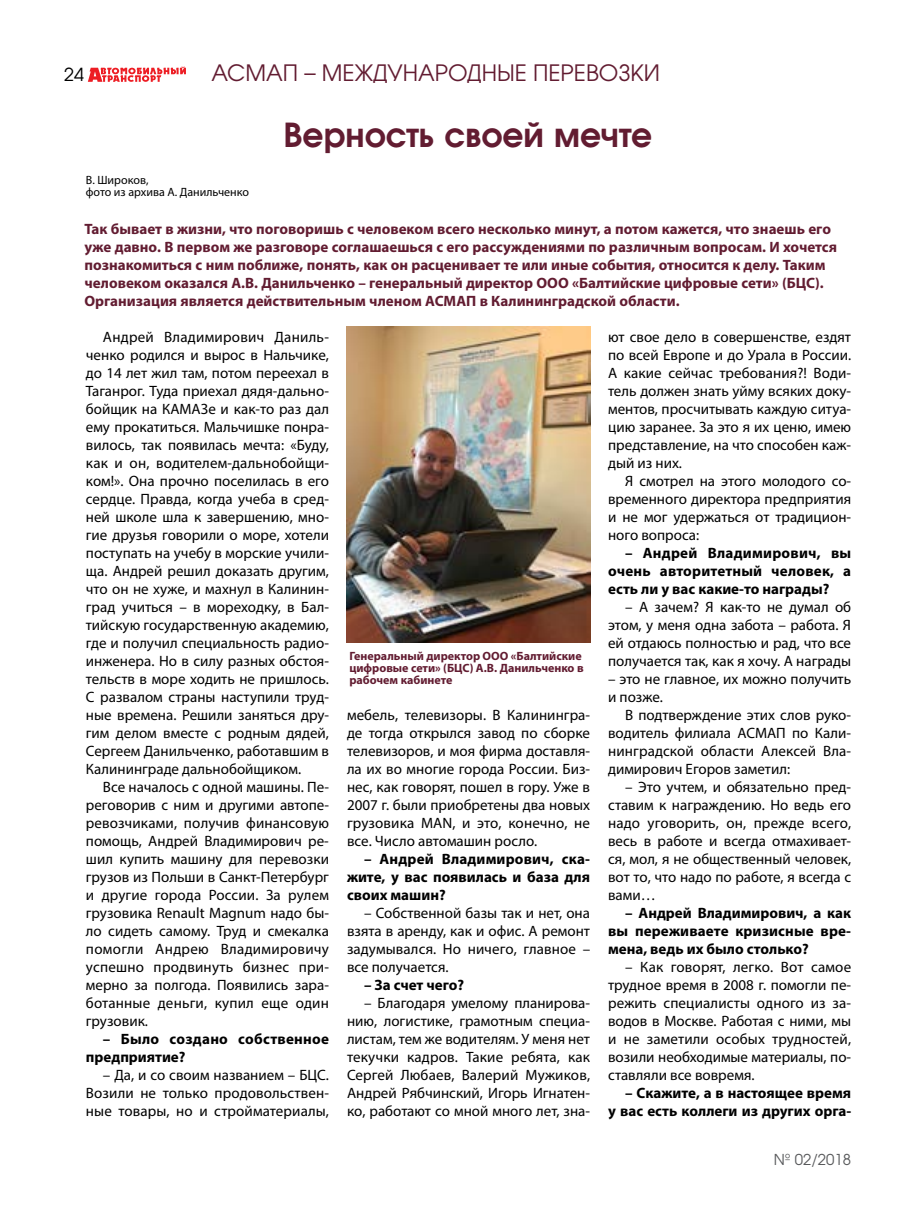
<style>
.page{position:relative;width:915px;height:1212px;background:#fff}
.page>*{position:absolute;margin:0;border:0;box-sizing:border-box;transform-origin:0 0}
.t1{font:700 33px "AG Avalanche C";color:#621c31}
.t2{font:22.5px "AG Avalanche C";color:#621c31}
.t3{font:18px "AG Avalanche C";color:#000}
.t4{font:15px/18px "Myriad Pro";color:#000;text-align:justify}
.t5{font:700 15px/18px "Myriad Pro";color:#621c31}
.t6{font:700 15px/18px "Myriad Pro";color:#000;text-align:justify}
.t7{font:700 15px/18px "Myriad Pro";letter-spacing:.02em;color:#000}
.t8{font:15px "AG Avalanche C";color:#58595b}
.t9{font:700 12px/12px "Myriad Pro";color:#621c31}
.t10{font:12px/12px "Myriad Pro";color:#000}
</style>
<div class="page">
<svg style="left:88px;top:66px;width:98px;height:16px"></svg>
<img style="left:347px;top:326px;width:243px;height:316px">
<h2 class="t2" style="left:211px;top:59px;width:450px">АСМАП – МЕЖДУНАРОДНЫЕ ПЕРЕВОЗКИ</h2>
<h1 class="t1" style="left:283px;top:113px;width:370px">Верность своей мечте</h1>
<p class="t10" style="left:86px;top:174px;width:165px">В. Широков,<br>фото из архива А. Данильченко</p>
<p class="t5" style="left:84px;top:219px;width:753px">Так бывает в жизни, что поговоришь с человеком всего несколько минут, а потом кажется, что знаешь его уже давно. В первом же разговоре соглашаешься с его рассуждениями по различным вопросам. И хочется познакомиться с ним поближе, понять, как он расценивает те или иные события, относится к делу. Таким человеком оказался А.В. Данильченко – генеральный директор ООО «Балтийские цифровые сети» (БЦС).<br>Организация является действительным членом АСМАП в Калининградской области.</p>
<p class="t4" style="left:86px;top:328px;width:244px;text-indent:17px">Андрей Владимирович Даниль&shy;ченко родился и вырос в Нальчике, до 14 лет жил там, потом переехал в Таганрог. Туда приехал дядя-дально&shy;бойщик на КАМАЗе и как-то раз дал ему прокатиться. Мальчишке понра&shy;вилось, так появилась мечта: «Буду, как и он, водителем-дальнобойщи&shy;ком!». Она прочно поселилась в его сердце. Правда, когда учеба в сред&shy;ней школе шла к завершению, мно&shy;гие друзья говорили о море, хотели поступать на учебу в морские учили&shy;ща. Андрей решил доказать другим, что он не хуже, и махнул в Калинин&shy;град учиться – в мореходку, в Бал&shy;тийскую государственную академию, где и получил специальность радио&shy;инженера. Но в силу разных обстоя&shy;тельств в море ходить не пришлось.<br>С развалом страны наступили труд&shy;ные времена. Решили заняться дру&shy;гим делом вместе с родным дядей, Сергеем Данильченко, работавшим в Калининграде дальнобойщиком.</p>
<p class="t4" style="left:86px;top:778px;width:244px;text-indent:17px">Все началось с одной машины. Пе&shy;реговорив с ним и другими автопе&shy;ревозчиками, получив финансовую помощь, Андрей Владимирович ре&shy;шил купить машину для перевозки грузов из Польши в Санкт-Петербург и другие города России. За рулем грузовика Renault Magnum надо бы&shy;ло сидеть самому. Труд и смекалка помогли Андрею Владимировичу успешно продвинуть бизнес при&shy;мерно за полгода. Появились зара&shy;ботанные деньги, купил еще один грузовик.</p>
<p class="t7" style="left:86px;top:1029px;width:244px;text-indent:17px">– Было создано собственное предприятие?</p>
<p class="t4" style="left:86px;top:1066px;width:244px;text-indent:17px">– Да, и со своим названием – БЦС.<br>Возили не только продовольствен&shy;ные товары, но и стройматериалы,</p>
<p class="t3" style="left:64px;top:63px;width:21px">24</p>
<p class="t4" style="left:608px;top:328px;width:244px">ют свое дело в совершенстве, ездят по всей Европе и до Урала в России.<br>А какие сейчас требования?! Води&shy;тель должен знать уйму всяких доку&shy;ментов, просчитывать каждую ситуа&shy;цию заранее. За это я их ценю, имею представление, на что способен каж&shy;дый из них.</p>
<p class="t4" style="left:608px;top:472px;width:244px;text-indent:17px">Я смотрел на этого молодого со&shy;временного директора предприятия и не мог удержаться от традицион&shy;ного вопроса:</p>
<p class="t6" style="left:608px;top:543px;width:244px;text-indent:17px">– Андрей Владимирович, вы очень авторитетный человек, а есть ли у вас какие-то награды?</p>
<p class="t4" style="left:608px;top:598px;width:244px;text-indent:17px">– А зачем? Я как-то не думал об этом, у меня одна забота – работа. Я ей отдаюсь полностью и рад, что все получается так, как я хочу. А награды</p>
<p class="t4" style="left:608px;top:670px;width:244px">– это не главное, их можно получить и позже.</p>
<p class="t4" style="left:608px;top:706px;width:244px;text-indent:17px">В подтверждение этих слов руко&shy;водитель филиала АСМАП по Кали&shy;нинградской области Алексей Вла&shy;димирович Егоров заметил:</p>
<p class="t4" style="left:608px;top:778px;width:244px;text-indent:17px">– Это учтем, и обязательно пред&shy;ставим к награждению. Но ведь его надо уговорить, он, прежде всего, весь в работе и всегда отмахивает&shy;ся, мол, я не общественный человек, вот то, что надо по работе, я всегда с вами…</p>
<p class="t6" style="left:608px;top:903px;width:244px;text-indent:17px">– Андрей Владимирович, а как вы переживаете кризисные вре&shy;мена, ведь их было столько?</p>
<p class="t4" style="left:608px;top:958px;width:244px;text-indent:17px">– Как говорят, легко. Вот самое трудное время в 2008 г. помогли пе&shy;режить специалисты одного из за&shy;водов в Москве. Работая с ними, мы и не заметили особых трудностей, возили необходимые материалы, по&shy;ставляли все вовремя.</p>
<p class="t6" style="left:608px;top:1083px;width:244px;text-align:right">– Скажите, а в настоящее время<br>у вас есть коллеги из других орга-</p>
<p class="t9" style="left:349px;top:649px;width:236px">Генеральный директор ООО «Балтийские цифровые сети» (БЦС) А.В. Данильченко в рабочем кабинете</p>
<p class="t4" style="left:347px;top:706px;width:244px">мебель, телевизоры. В Калинингра&shy;де тогда открылся завод по сборке телевизоров, и моя фирма доставля&shy;ла их во многие города России. Биз&shy;нес, как говорят, пошел в гору. Уже в 2007 г. были приобретены два новых грузовика МАN, и это, конечно, не все. Число автомашин росло.</p>
<p class="t6" style="left:347px;top:849px;width:244px;text-indent:17px">– Андрей Владимирович, ска&shy;жите, у вас появилась и база для своих машин?</p>
<p class="t4" style="left:347px;top:904px;width:244px;text-indent:17px">– Собственной базы так и нет, она взята в аренду, как и офис. А ремонт задумывался. Но ничего, главное – все получается.</p>
<p class="t6" style="left:364px;top:975px;width:102px">– За счет чего?</p>
<p class="t4" style="left:347px;top:994px;width:244px;text-indent:17px">– Благодаря умелому планирова&shy;нию, логистике, грамотным специа&shy;листам, тем же водителям. У меня нет текучки кадров. Такие ребята, как Сергей Любаев, Валерий Мужиков, Андрей Рябчинский, Игорь Игнатен&shy;ко, работают со мной много лет, зна-</p>
<p class="t8" style="left:773px;top:1150px;width:79px">№ 02/2018</p>
</div>
